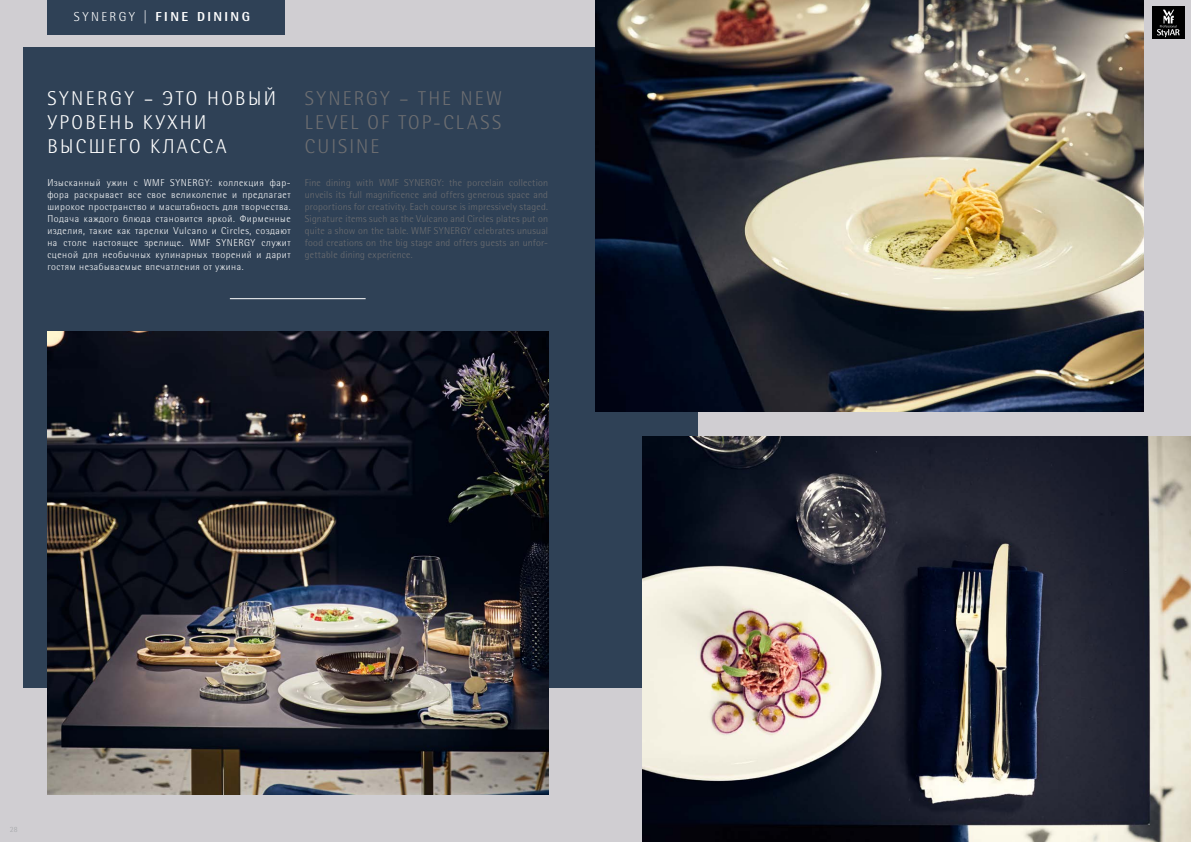
<style>
.page{position:relative;width:1191px;height:842px;background:#d0ced2}
.page>*{position:absolute;margin:0;border:0;box-sizing:border-box;transform-origin:0 0}
.t1{font:300 20px/24px "WMF Rotis";letter-spacing:.12em;color:#fff}
.t2{font:300 20px/24px "WMF Rotis";letter-spacing:.105em;color:#6d6e71;text-align:justify}
.t3{font:700 13px "WMF Rotis";letter-spacing:.19em;color:#fff}
.t4{font:300 10px/12px "WMF Rotis";letter-spacing:.05em;color:#fff;text-align:justify}
.t5{font:300 10px/12px "WMF Rotis";letter-spacing:.02em;color:#6d6e71;text-align:justify}
.t6{font:300 8px "WMF Rotis";color:#a7a9ac}
.s1{font-weight:300}
</style>
<div class="page">
<div style="left:23px;top:47px;width:674px;height:641px;background:#2f4156"></div>
<img style="left:643px;top:437px;width:548px;height:405px">
<img style="left:595px;top:0;width:548px;height:411px">
<div style="left:47px;top:0;width:238px;height:34px;background:#2f4156"></div>
<img style="left:47px;top:332px;width:501px;height:463px">
<hr style="left:230px;top:298px;width:135px;height:1px;background:#fff">
<div style="left:1152px;top:6px;width:32px;height:33px;background:#000"></div>
<svg style="left:1157px;top:10px;width:22px;height:27px"></svg>
<h2 class="t3" style="left:74px;top:9px;width:178px"><span class="s1">SYNERGY |</span> FINE DINING</h2>
<h1 class="t1" style="left:47px;top:86px;width:230px">SYNERGY – ЭТО НОВЫЙ<br>УРОВЕНЬ КУХНИ<br>ВЫСШЕГО КЛАССА</h1>
<p class="t4" style="left:47px;top:177px;width:245px">Изысканный ужин с WMF SYNERGY: коллекция фар&shy;фора раскрывает все свое великолепие и предлагает широкое пространство и масштабность для творчества.<br>Подача каждого блюда становится яркой. Фирменные изделия, такие как тарелки Vulcano и Circles, создают на столе настоящее зрелище. WMF SYNERGY служит сценой для необычных кулинарных творений и дарит гостям незабываемые впечатления от ужина.</p>
<h1 class="t2" style="left:305px;top:86px;width:199px">SYNERGY – THE NEW LEVEL OF TOP-CLASS CUISINE</h1>
<p class="t5" style="left:305px;top:177px;width:245px">Fine dining with WMF SYNERGY: the porcelain collection unveils its full magnificence and offers generous space and proportions for creativity. Each course is impressively staged.<br>Signature items such as the Vulcano and Circles plates put on quite a show on the table. WMF SYNERGY celebrates unusual food creations on the big stage and offers guests an unfor&shy;gettable dining experience.</p>
<p class="t6" style="left:10px;top:825px;width:9px">28</p>
</div>
